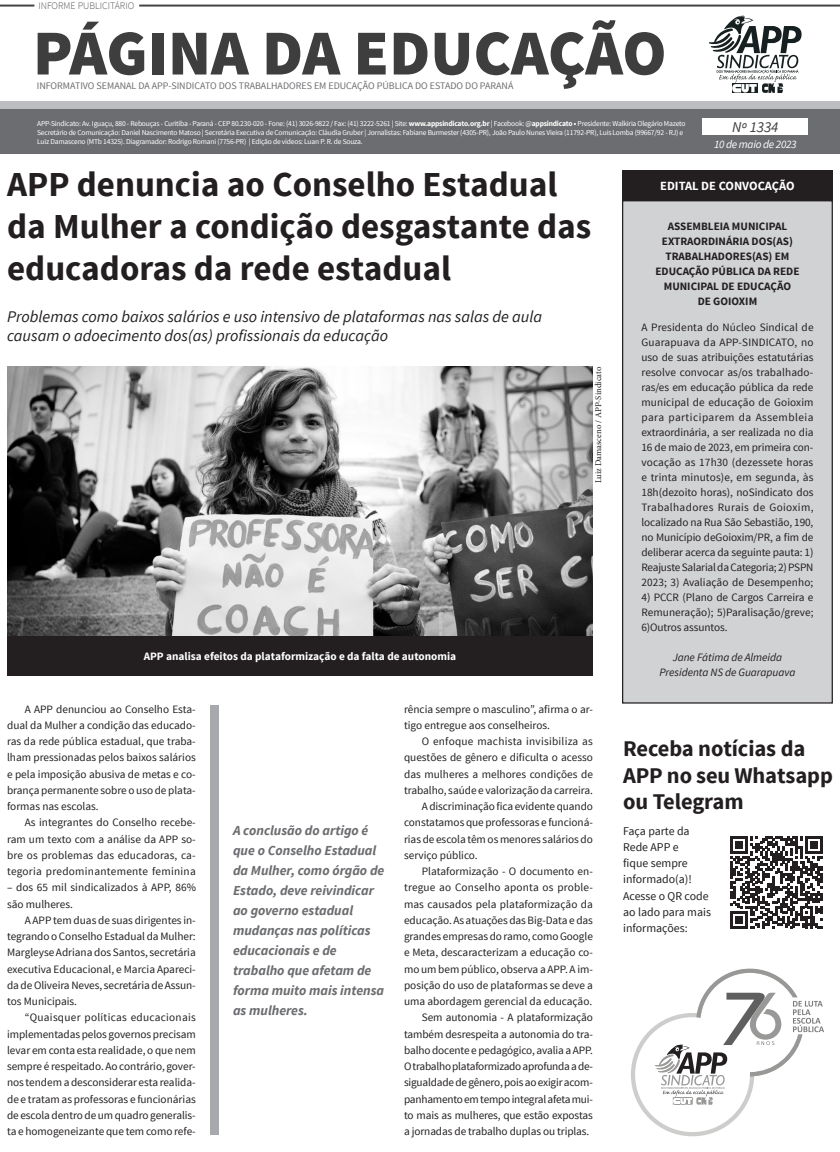
<style>
.page{position:relative;width:840px;height:1152px;background:#fff}
.page>*{position:absolute;margin:0;border:0;box-sizing:border-box;transform-origin:0 0}
.t1{font:900 64.12px "Source Sans Pro";color:#3e3e3f}
.Pageduc_-_Tit1{font:700 35px/42px "Source Sans Pro";color:#231f20}
.Pageduc_-_Tit1-2{font:700 22.5px/26.9px "Source Sans Pro";letter-spacing:-.005em;color:#231f20}
.Pageduc_-_Tit1-3{font:italic 16.25px/18.8px "Source Sans Pro";color:#231f20}
.t2{font:italic 15px "Source Sans Pro";color:#3e3e3f}
.t3{font:italic 700 13.75px/20px "Source Sans Pro";color:#6c6d70}
.t4{font:700 12.5px "Source Sans Pro";color:#fff}
.t5{font:11.88px/16.2px "Source Sans Pro";color:#231f20}
.t6{font:11.25px/16.2px "Source Sans Pro";color:#231f20;text-align:justify}
.t7{font:700 11.25px/15px "Source Sans Pro";color:#231f20;text-align:center}
.t8{font:700 11.25px "Source Sans Pro";color:#fff}
.t9{font:italic 11.25px "Source Sans Pro";letter-spacing:-.005em;color:#231f20}
.t10{font:italic 11.25px "Source Sans Pro";letter-spacing:-.025em;color:#fff}
.t11{font:10px "Source Sans Pro";color:#6c6d70}
.t12{font:300 10px "Source Sans Pro";color:#57585a}
.t13{font:8.75px "Minion Pro";color:#231f20}
.t14{font:7.5px/9px "Source Sans Pro";letter-spacing:-.025em;color:#fff}
.s1{font-weight:700}
</style>
<div class="page">
<hr style="left:139px;top:5px;width:701px;height:1px;background:#231f20">
<hr style="left:139px;top:6px;width:701px;height:1px;background:#231f20">
<hr style="left:0;top:5px;width:34px;height:1px;background:#231f20">
<hr style="left:0;top:6px;width:34px;height:1px;background:#231f20">
<svg style="left:709px;top:15px;width:92px;height:78px"></svg>
<div style="left:0;top:109px;width:840px;height:45px;background:#6c6d70"></div>
<div style="left:0;top:102px;width:840px;height:7px;background:#bcbdc0"></div>
<div style="left:702px;top:118px;width:106px;height:17px;background:#fff"></div>
<svg style="left:730px;top:836px;width:92px;height:92px"></svg>
<div style="left:622px;top:201px;width:210px;height:502px;background:#d1d2d4"></div>
<div style="left:622px;top:200px;width:211px;height:503px;border:1px solid #231f20"></div>
<div style="left:622px;top:170px;width:211px;height:30px;background:#231f20"></div>
<img style="left:7px;top:367px;width:586px;height:269px">
<svg style="left:631px;top:968px;width:193px;height:168px"></svg>
<div style="left:7px;top:636px;width:586px;height:39px;background:#231f20"></div>
<div style="left:210px;top:705px;width:8px;height:430px;background:#a8a9ad"></div>
<p class="t12" style="left:38px;top:0;width:97px">INFORME PUBLICITÁRIO</p>
<p class="t1" style="left:33px;top:11px;width:635px">PÁGINA DA EDUCAÇÃO</p>
<p class="t14" style="left:37px;top:119px;width:650px">APP-Sindicato: Av. Iguaçu, 880 - Rebouças - Curitiba - Paraná - CEP 80.230-020 - Fone: (41) 3026-9822 / Fax: (41) 3222-5261 | Site: <span class="s1">www.appsindicato.org.br</span> | Facebook: @<span class="s1">appsindicato •</span> Presidente: Walkiria Olegário Mazeto<br>Secretário de Comunicação: Daniel Nascimento Matoso | Secretária Executiva de Comunicação: Cláudia Gruber | Jornalistas: Fabiane Burmester (4305-PR), João Paulo Nunes Vieira (11792-PR), Luis Lomba (99667/92 - RJ) e<br>Luiz Damasceno (MTb 14325). Diagramador: Rodrigo Romani (7756-PR) | Edição de vídeos: Luan P. R. de Souza.</p>
<p class="t11" style="left:37px;top:79px;width:478px">INFORMATIVO SEMANAL DA APP-SINDICATO DOS TRABALHADORES EM EDUCAÇÃO PÚBLICA DO ESTADO DO PARANÁ</p>
<p class="t2" style="left:732px;top:117px;width:48px">Nº 1334</p>
<p class="t10" style="left:714px;top:137px;width:84px">10 de maio de 2023</p>
<p class="Pageduc_-_Tit1" style="left:7px;top:165px;width:586px">APP denuncia ao Conselho Estadual da Mulher a condição desgastante das educadoras da rede estadual</p>
<p class="Pageduc_-_Tit1-3" style="left:7px;top:307px;width:537px">Problemas como baixos salários e uso intensivo de plataformas nas salas de aula causam o adoecimento dos(as) profissionais da educação</p>
<p class="t8" style="left:144px;top:649px;width:314px">APP analisa efeitos da plataformização e da falta de autonomia</p>
<p class="t13" style="left:592px;top:483px;width:118px;rotate:-90deg">Luiz Damasceno / APP-Sindicato</p>
<p class="t6" style="left:7px;top:701px;width:190px;text-indent:18px">A APP denunciou ao Conselho Esta&shy;dual da Mulher a condição das educado&shy;ras da rede pública estadual, que traba&shy;lham pressionadas pelos baixos salários e pela imposição abusiva de metas e co&shy;brança permanente sobre o uso de plata&shy;formas nas escolas.</p>
<p class="t6" style="left:7px;top:814px;width:190px;text-indent:18px">As integrantes do Conselho recebe&shy;ram um texto com a análise da APP so&shy;bre os problemas das educadoras, ca&shy;tegoria predominantemente feminina</p>
<p class="t6" style="left:7px;top:879px;width:190px">– dos 65 mil sindicalizados à APP, 86% são mulheres.</p>
<p class="t6" style="left:7px;top:912px;width:190px;text-indent:18px">A APP tem duas de suas dirigentes in&shy;tegrando o Conselho Estadual da Mulher:<br>Margleyse Adriana dos Santos, secretária executiva Educacional, e Marcia Apareci&shy;da de Oliveira Neves, secretária de Assun&shy;tos Municipais.</p>
<p class="t6" style="left:7px;top:1009px;width:190px;text-indent:18px">“Quaisquer políticas educacionais implementadas pelos governos precisam levar em conta esta realidade, o que nem sempre é respeitado. Ao contrário, gover&shy;nos tendem a desconsiderar esta realida&shy;de e tratam as professoras e funcionárias de escola dentro de um quadro generalis&shy;ta e homogeneizante que tem como refe-</p>
<p class="t3" style="left:233px;top:820px;width:153px">A conclusão do artigo é que o Conselho Estadual da Mulher, como órgão de<br>Estado, deve reivindicar ao governo estadual mudanças nas políticas educacionais e de trabalho que afetam de forma muito mais intensa as mulheres.</p>
<p class="t6" style="left:404px;top:701px;width:190px">rência sempre o masculino”, afirma o ar&shy;tigo entregue aos conselheiros.</p>
<p class="t6" style="left:404px;top:733px;width:190px;text-indent:18px">O enfoque machista invisibiliza as questões de gênero e dificulta o acesso das mulheres a melhores condições de trabalho, saúde e valorização da carreira.</p>
<p class="t6" style="left:404px;top:798px;width:190px;text-indent:18px">A discriminação fica evidente quando constatamos que professoras e funcioná&shy;rias de escola têm os menores salários do serviço público.</p>
<p class="t6" style="left:404px;top:863px;width:190px;text-indent:18px">Plataformização - O documento en&shy;tregue ao Conselho aponta os proble&shy;mas causados pela plataformização da educação. As atuações das Big-Data e das grandes empresas do ramo, como Google e Meta, descaracterizam a educação co&shy;mo um bem público, observa a APP. A im&shy;posição do uso de plataformas se deve a uma abordagem gerencial da educação.</p>
<p class="t6" style="left:404px;top:1009px;width:190px;text-indent:18px">Sem autonomia - A plataformização também desrespeita a autonomia do tra&shy;balho docente e pedagógico, avalia a APP.<br>O trabalho plataformizado aprofunda a de&shy;sigualdade de gênero, pois ao exigir acom&shy;panhamento em tempo integral afeta mui&shy;to mais as mulheres, que estão expostas a jornadas de trabalho duplas ou triplas.</p>
<p class="t4" style="left:660px;top:178px;width:136px">EDITAL DE CONVOCAÇÃO</p>
<p class="t7" style="left:655px;top:219px;width:146px">ASSEMBLEIA MUNICIPAL<br>EXTRAORDINÁRIA DOS(AS)<br>TRABALHADORES(AS) EM<br>EDUCAÇÃO PÚBLICA DA REDE<br>MUNICIPAL DE EDUCAÇÃO</p>
<p class="t7" style="left:698px;top:294px;width:61px">DE GOIOXIM</p>
<p class="t6" style="left:641px;top:320px;width:174px;line-height:15px">A Presidenta do Núcleo Sindical de Guarapuava da APP-SINDICATO, no uso de suas atribuições estatutárias resolve convocar as/os trabalhado&shy;ras/es em educação pública da rede municipal de educação de Goioxim para participarem da Assembleia extraordinária, a ser realizada no dia 16 de maio de 2023, em primeira con&shy;vocação as 17h30 (dezessete horas e trinta minutos)e, em segunda, às 18h(dezoito horas), noSindicato dos Trabalhadores Rurais de Goioxim, localizado na Rua São Sebastião, 190, no Município deGoioxim/PR, a fim de deliberar acerca da seguinte pauta: 1)<br>Reajuste Salarial da Categoria; 2) PSPN 2023; 3) Avaliação de Desempenho;</p>
<p class="t6" style="left:641px;top:590px;width:174px;line-height:15px">4) PCCR (Plano de Cargos Carreira e Remuneração); 5)Paralisação/greve; 6)Outros assuntos.</p>
<p class="t9" style="left:673px;top:650px;width:111px">Jane Fátima de Almeida</p>
<p class="t9" style="left:659px;top:665px;width:137px">Presidenta NS de Guarapuava</p>
<p class="Pageduc_-_Tit1-2" style="left:623px;top:735px;width:211px">Receba notícias da<br>APP no seu Whatsapp ou Telegram</p>
<p class="t5" style="left:623px;top:823px;width:89px">Faça parte da<br>Rede APP e<br>fique sempre informado(a)!<br>Acesse o QR code ao lado para mais informações:</p>
</div>
